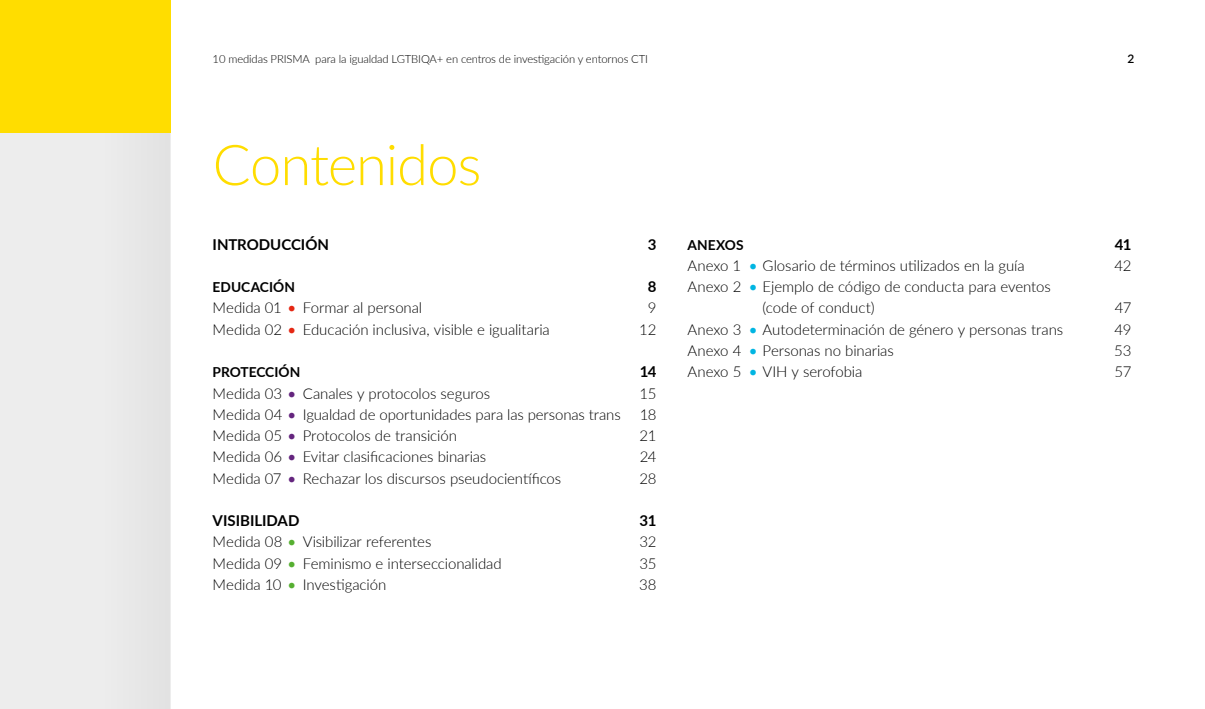
<style>
.page{position:relative;width:1205px;height:709px;background:#fff}
.page>*{position:absolute;margin:0;border:0;box-sizing:border-box;transform-origin:0 0}
.texto{font:300 56.25px "Lato";letter-spacing:-.02em;color:#fd0}
.texto-2{font:300 15px/21.2px "Lato";letter-spacing:-.005em;color:#000}
.texto-3{font:700 15px "Lato";color:#000}
.texto-4{font:700 13.75px "Lato";color:#000}
.t1{font:600 11.88px "Lato";color:#000}
.t2{font:300 11.25px "Lato";letter-spacing:-.01em;color:#000}
.s1{font-weight:400;color:#e52713}
.s2{font-weight:400;color:#64257e}
.s3{font-weight:400;color:#56af31}
.s4{font-weight:400;color:#00b5e2}
</style>
<div class="page">
<div style="left:0;top:0;width:170px;height:709px;background:#ededed"></div>
<div style="left:99px;top:0;width:71px;height:709px;background:#e8e8e8"></div>
<div style="left:0;top:0;width:170px;height:133px;background:#fd0"></div>
<p class="t2" style="left:213px;top:51px;width:437px">10 medidas PRISMA para la igualdad LGTBIQA+ en centros de investigación y entornos CTI</p>
<p class="t1" style="left:1127px;top:50px;width:8px">2</p>
<p class="texto" style="left:213px;top:126px;width:270px">Contenidos</p>
<p class="texto-3" style="left:213px;top:233px;width:118px">INTRODUCCIÓN</p>
<p class="texto-3" style="left:648px;top:233px;width:10px">3</p>
<p class="texto-4" style="left:213px;top:277px;width:84px">EDUCACIÓN</p>
<p class="texto-3" style="left:648px;top:276px;width:10px">8</p>
<p class="texto-2" style="left:213px;top:297px;width:211px">Medida 01 <span class="s1">•</span> Formar al personal</p>
<p class="texto-2" style="left:648px;top:297px;width:10px">9</p>
<p class="texto-2" style="left:213px;top:318px;width:339px">Medida 02 <span class="s1">•</span> Educación inclusiva, visible e igualitaria</p>
<p class="texto-2" style="left:639px;top:318px;width:19px">12</p>
<p class="texto-4" style="left:213px;top:362px;width:89px">PROTECCIÓN</p>
<p class="texto-3" style="left:640px;top:361px;width:18px">14</p>
<p class="texto-2" style="left:213px;top:382px;width:279px">Medida 03 <span class="s2">•</span> Canales y protocolos seguros</p>
<p class="texto-2" style="left:639px;top:382px;width:19px">15</p>
<p class="texto-2" style="left:213px;top:403px;width:409px">Medida 04 <span class="s2">•</span> Igualdad de oportunidades para las personas trans</p>
<p class="texto-2" style="left:640px;top:403px;width:18px">18</p>
<p class="texto-2" style="left:213px;top:424px;width:246px">Medida 05 <span class="s2">•</span> Protocolos de transición</p>
<p class="texto-2" style="left:639px;top:424px;width:18px">21</p>
<p class="texto-2" style="left:213px;top:446px;width:275px">Medida 06 <span class="s2">•</span> Evitar clasificaciones binarias</p>
<p class="texto-2" style="left:640px;top:446px;width:18px">24</p>
<p class="texto-2" style="left:213px;top:467px;width:350px">Medida 07 <span class="s2">•</span> Rechazar los discursos pseudocientíficos</p>
<p class="texto-2" style="left:639px;top:467px;width:19px">28</p>
<p class="texto-3" style="left:213px;top:509px;width:88px">VISIBILIDAD</p>
<p class="texto-3" style="left:639px;top:509px;width:19px">31</p>
<p class="texto-2" style="left:213px;top:531px;width:220px">Medida 08 <span class="s3">•</span> Visibilizar referentes</p>
<p class="texto-2" style="left:639px;top:531px;width:19px">32</p>
<p class="texto-2" style="left:213px;top:552px;width:290px">Medida 09 <span class="s3">•</span> Feminismo e interseccionalidad</p>
<p class="texto-2" style="left:639px;top:552px;width:18px">35</p>
<p class="texto-2" style="left:213px;top:573px;width:175px">Medida 10 <span class="s3">•</span> Investigación</p>
<p class="texto-2" style="left:639px;top:573px;width:19px">38</p>
<p class="texto-4" style="left:687px;top:234px;width:57px">ANEXOS</p>
<p class="texto-3" style="left:1115px;top:233px;width:18px">41</p>
<p class="texto-2" style="left:687px;top:254px;width:339px">Anexo 1 <span class="s4">•</span> Glosario de términos utilizados en la guía</p>
<p class="texto-2" style="left:1114px;top:254px;width:18px">42</p>
<p class="texto-2" style="left:762px;top:276px;width:290px;text-indent:-75px">Anexo 2 <span class="s4">•</span> Ejemplo de código de conducta para eventos (code of conduct)</p>
<p class="texto-2" style="left:1115px;top:297px;width:18px">47</p>
<p class="texto-2" style="left:687px;top:318px;width:377px">Anexo 3 <span class="s4">•</span> Autodeterminación de género y personas trans</p>
<p class="texto-2" style="left:1114px;top:318px;width:18px">49</p>
<p class="texto-2" style="left:687px;top:339px;width:208px">Anexo 4 <span class="s4">•</span> Personas no binarias</p>
<p class="texto-2" style="left:1114px;top:339px;width:19px">53</p>
<p class="texto-2" style="left:687px;top:361px;width:176px">Anexo 5 <span class="s4">•</span> VIH y serofobia</p>
<p class="texto-2" style="left:1114px;top:361px;width:19px">57</p>
</div>
